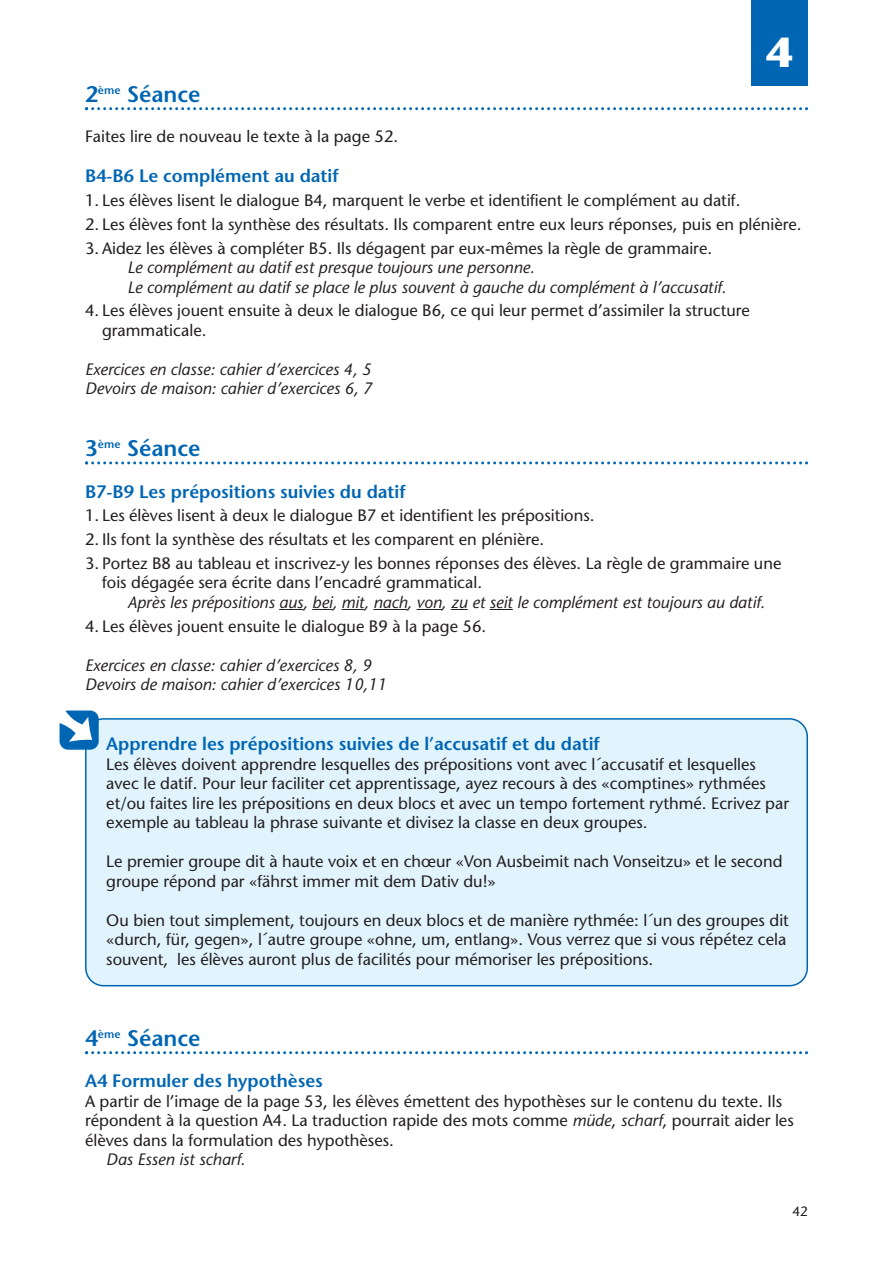
<style>
.page{position:relative;width:893px;height:1263px;background:#fff}
.page>*{position:absolute;margin:0;border:0;box-sizing:border-box;transform-origin:0 0}
.t1{font:700 42px "Stone Sans";color:#fff}
.t2{font:600 22.5px "Stone Sans";color:#0066b3}
.t3{font:600 18px "Stone Sans";color:#0066b3}
.t4{font:16.5px/19.5px "Stone Sans";color:#231f20}
.t5{font:italic 16.5px/19.5px "Stone Sans";color:#231f20}
.t6{font:13.5px "Stone Sans";color:#231f20}
.s1{font-style:italic}
</style>
<div class="page">
<div style="left:85px;top:718px;width:723px;height:268px;background:#e1f3fd"></div>
<div style="left:60px;top:711px;width:39px;height:39px;background:#0066b3;border-radius:9px"></div>
<svg style="left:59px;top:710px;width:33px;height:32px"></svg>
<div style="left:751px;top:0;width:57px;height:85px;background:#0066b3"></div>
<svg style="left:85px;top:107px;width:723px;height:3px"></svg>
<svg style="left:85px;top:461px;width:723px;height:3px"></svg>
<svg style="left:279px;top:609px;width:24px;height:1px"></svg>
<svg style="left:312px;top:609px;width:21px;height:1px"></svg>
<svg style="left:342px;top:609px;width:22px;height:1px"></svg>
<hr style="left:373px;top:609px;width:35px;height:1px;background:#231f20">
<svg style="left:416px;top:609px;width:26px;height:1px"></svg>
<svg style="left:451px;top:609px;width:17px;height:1px"></svg>
<svg style="left:489px;top:609px;width:24px;height:1px"></svg>
<svg style="left:85px;top:1051px;width:723px;height:3px"></svg>
<h1 class="t1" style="left:766px;top:36px;width:28px">4</h1>
<h2 class="t2" style="left:85px;top:85px;width:117px">2<sup>ème</sup> Séance</h2>
<p class="t4" style="left:85px;top:128px;width:315px">Faites lire de nouveau le texte à la page 52.</p>
<p class="t3" style="left:85px;top:169px;width:255px">B4-B6 Le complément au datif</p>
<p class="t4" style="left:85px;top:192px;width:657px">1. Les élèves lisent le dialogue B4, marquent le verbe et identifient le complément au datif.</p>
<p class="t4" style="left:85px;top:216px;width:718px">2. Les élèves font la synthèse des résultats. Ils comparent entre eux leurs réponses, puis en plénière.</p>
<p class="t4" style="left:85px;top:240px;width:628px">3. Aidez les élèves à compléter B5. Ils dégagent par eux-mêmes la règle de grammaire.</p>
<p class="t5" style="left:128px;top:259px;width:600px">Le complément au datif est presque toujours une personne.<br>Le complément au datif se place le plus souvent à gauche du complément à l’accusatif.</p>
<p class="t4" style="left:102px;top:303px;width:649px;text-indent:-17px">4. Les élèves jouent ensuite à deux le dialogue B6, ce qui leur permet d’assimiler la structure grammaticale.</p>
<p class="t5" style="left:85px;top:361px;width:289px">Exercices en classe: cahier d’exercices 4, 5<br>Devoirs de maison: cahier d’exercices 6, 7</p>
<h2 class="t2" style="left:85px;top:439px;width:117px">3<sup>ème</sup> Séance</h2>
<p class="t3" style="left:85px;top:484px;width:322px">B7-B9 Les prépositions suivies du datif</p>
<p class="t4" style="left:85px;top:508px;width:511px">1. Les élèves lisent à deux le dialogue B7 et identifient les prépositions.</p>
<p class="t4" style="left:85px;top:531px;width:461px">2. Ils font la synthèse des résultats et les comparent en plénière.</p>
<p class="t4" style="left:102px;top:555px;width:681px;text-indent:-17px">3. Portez B8 au tableau et inscrivez-y les bonnes réponses des élèves. La règle de grammaire une fois dégagée sera écrite dans l’encadré grammatical.</p>
<p class="t5" style="left:128px;top:594px;width:639px">Après les prépositions aus, bei, mit, nach, von, zu et seit le complément est toujours au datif.</p>
<p class="t4" style="left:85px;top:618px;width:403px">4. Les élèves jouent ensuite le dialogue B9 à la page 56.</p>
<p class="t5" style="left:85px;top:657px;width:303px">Exercices en classe: cahier d’exercices 8, 9<br>Devoirs de maison: cahier d’exercices 10,11</p>
<p class="t3" style="left:106px;top:737px;width:495px">Apprendre les prépositions suivies de l’accusatif et du datif</p>
<p class="t4" style="left:106px;top:756px;width:684px">Les élèves doivent apprendre lesquelles des prépositions vont avec l´accusatif et lesquelles avec le datif. Pour leur faciliter cet apprentissage, ayez recours à des «comptines» rythmées et/ou faites lire les prépositions en deux blocs et avec un tempo fortement rythmé. Ecrivez par exemple au tableau la phrase suivante et divisez la classe en deux groupes.</p>
<p class="t4" style="left:106px;top:853px;width:678px">Le premier groupe dit à haute voix et en chœur «Von Ausbeimit nach Vonseitzu» et le second groupe répond par «fährst immer mit dem Dativ du!»</p>
<p class="t4" style="left:106px;top:912px;width:684px">Ou bien tout simplement, toujours en deux blocs et de manière rythmée: l´un des groupes dit «durch, für, gegen», l´autre groupe «ohne, um, entlang». Vous verrez que si vous répétez cela souvent, les élèves auront plus de facilités pour mémoriser les prépositions.</p>
<h2 class="t2" style="left:85px;top:1029px;width:117px">4<sup>ème</sup> Séance</h2>
<p class="t3" style="left:85px;top:1074px;width:239px">A4 Formuler des hypothèses</p>
<p class="t4" style="left:85px;top:1093px;width:710px">A partir de l’image de la page 53, les élèves émettent des hypothèses sur le contenu du texte. Ils répondent à la question A4. La traduction rapide des mots comme <span class="s1">müde</span>, <span class="s1">scharf</span>, pourrait aider les élèves dans la formulation des hypothèses.</p>
<p class="t5" style="left:106px;top:1152px;width:141px">Das Essen ist scharf.</p>
<p class="t6" style="left:792px;top:1206px;width:17px">42</p>
</div>
